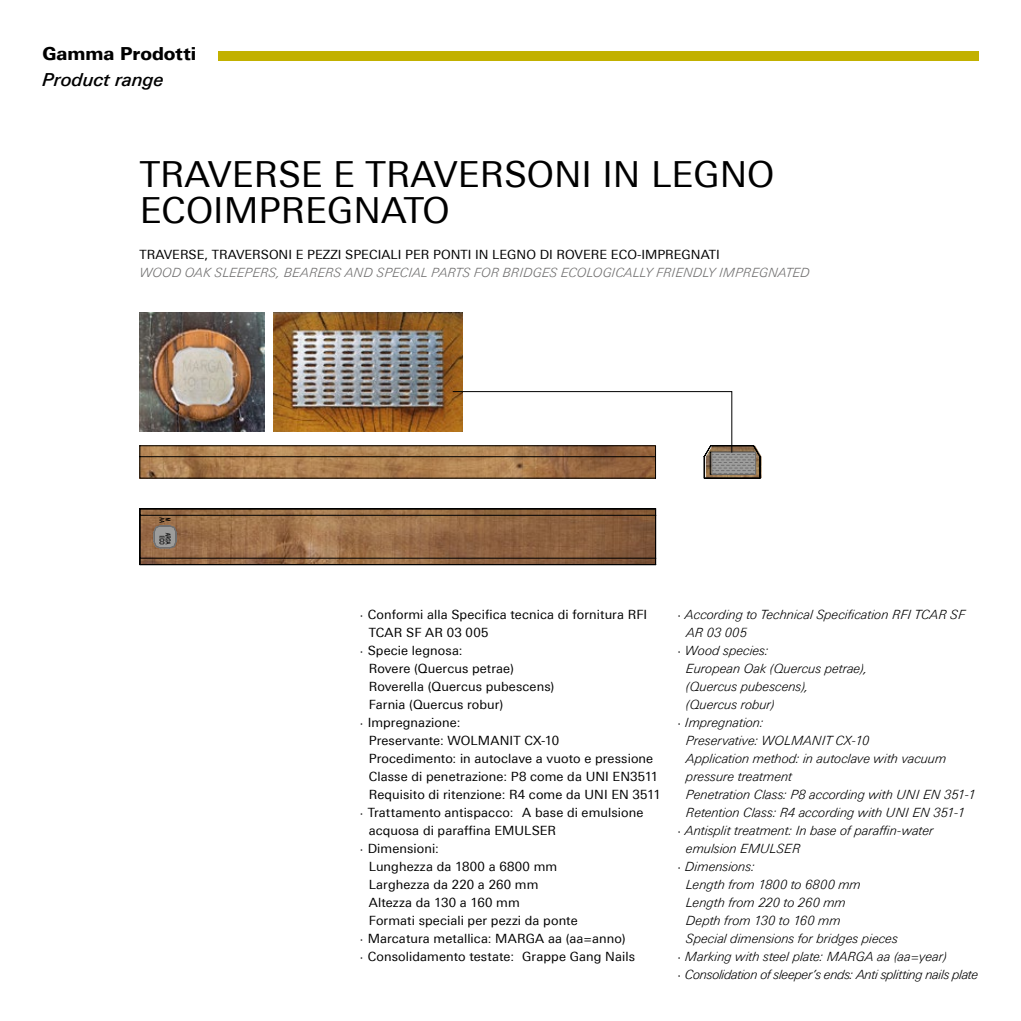
<style>
.page{position:relative;width:1021px;height:1021px;background:#fff}
.page>*{position:absolute;margin:0;border:0;box-sizing:border-box;transform-origin:0 0}
.t1{font:36px/36px "Univers Next Pro";color:#000}
.t2{font:800 18px "Univers Next Pro";color:#000}
.t3{font:italic 500 18px "Univers Next Pro";letter-spacing:-.01em;color:#000}
.t4{font:12.75px "Univers Next Pro";letter-spacing:.01em;color:#000}
.t5{font:italic 300 12.75px "Univers Next Pro";letter-spacing:.005em;color:#000}
.t6{font:italic 300 12.75px "Univers Next Pro";letter-spacing:.005em;color:#706f6f}
.t7{font:italic 300 12.75px "Univers Next Pro";letter-spacing:-.02em;color:#000}
.s1{font-family:"Minion Pro"}
.s2{font-family:"Minion Pro";font-weight:400;font-style:normal}
</style>
<div class="page">
<div style="left:218px;top:51px;width:760px;height:9px;background:#c2b100"></div>
<img style="left:760px;top:454px;width:1px;height:24px">
<svg style="left:140px;top:508px;width:516px;height:57px;background:#886141"></svg>
<img style="left:140px;top:312px;width:124px;height:79px">
<img style="left:274px;top:312px;width:188px;height:79px">
<img style="left:139px;top:391px;width:621px;height:87px">
<h2 class="t2" style="left:43px;top:43px;width:155px">Gamma Prodotti</h2>
<h2 class="t3" style="left:43px;top:69px;width:123px">Product range</h2>
<h1 class="t1" style="left:140px;top:156px;width:636px">TRAVERSE E TRAVERSONI IN LEGNO<br>ECOIMPREGNATO</h1>
<p class="t4" style="left:140px;top:247px;width:581px">TRAVERSE, TRAVERSONI E PEZZI SPECIALI PER PONTI IN LEGNO DI ROVERE ECO-IMPREGNATI</p>
<p class="t6" style="left:140px;top:265px;width:671px">WOOD OAK SLEEPERS, BEARERS AND SPECIAL PARTS FOR BRIDGES ECOLOGICALLY FRIENDLY IMPREGNATED</p>
<p class="t4" style="left:360px;top:607px;width:288px"><span class="s1">·</span> Conformi alla Specifica tecnica di fornitura RFI</p>
<p class="t4" style="left:369px;top:625px;width:121px">TCAR SF AR 03 005</p>
<p class="t4" style="left:360px;top:643px;width:104px"><span class="s1">·</span> Specie legnosa:</p>
<p class="t4" style="left:369px;top:661px;width:147px">Rovere (Quercus petrae)</p>
<p class="t4" style="left:369px;top:679px;width:187px">Roverella (Quercus pubescens)</p>
<p class="t4" style="left:369px;top:697px;width:136px">Farnia (Quercus robur)</p>
<p class="t4" style="left:360px;top:715px;width:102px"><span class="s1">·</span> Impregnazione:</p>
<p class="t4" style="left:369px;top:733px;width:192px">Preservante: WOLMANIT CX-10</p>
<p class="t4" style="left:369px;top:751px;width:286px">Procedimento: in autoclave a vuoto e pressione</p>
<p class="t4" style="left:369px;top:769px;width:291px">Classe di penetrazione: P8 come da UNI EN3511</p>
<p class="t4" style="left:369px;top:787px;width:293px">Requisito di ritenzione: R4 come da UNI EN 3511</p>
<p class="t4" style="left:360px;top:805px;width:285px"><span class="s1">·</span> Trattamento antispacco: A base di emulsione</p>
<p class="t4" style="left:369px;top:823px;width:189px">acquosa di paraffina EMULSER</p>
<p class="t4" style="left:360px;top:841px;width:80px"><span class="s1">·</span> Dimensioni:</p>
<p class="t4" style="left:368px;top:859px;width:190px">Lunghezza da 1800 a 6800 mm</p>
<p class="t4" style="left:368px;top:877px;width:171px">Larghezza da 220 a 260 mm</p>
<p class="t4" style="left:368px;top:895px;width:153px">Altezza da 130 a 160 mm</p>
<p class="t4" style="left:368px;top:913px;width:210px">Formati speciali per pezzi da ponte</p>
<p class="t4" style="left:360px;top:931px;width:267px"><span class="s1">·</span> Marcatura metallica: MARGA aa (aa=anno)</p>
<p class="t4" style="left:360px;top:949px;width:276px"><span class="s1">·</span> Consolidamento testate: Grappe Gang Nails</p>
<p class="t5" style="left:677px;top:607px;width:289px"><span class="s2">·</span> According to Technical Specification RFI TCAR SF</p>
<p class="t5" style="left:686px;top:625px;width:62px">AR 03 005</p>
<p class="t5" style="left:677px;top:643px;width:92px"><span class="s2">·</span> Wood species:</p>
<p class="t5" style="left:686px;top:661px;width:183px">European Oak (Quercus petrae),</p>
<p class="t5" style="left:686px;top:679px;width:124px">(Quercus pubescens),</p>
<p class="t5" style="left:686px;top:697px;width:90px">(Quercus robur)</p>
<p class="t5" style="left:677px;top:715px;width:87px"><span class="s2">·</span> Impregnation:</p>
<p class="t5" style="left:686px;top:733px;width:185px">Preservative: WOLMANIT CX-10</p>
<p class="t5" style="left:686px;top:751px;width:262px">Application method: in autoclave with vacuum</p>
<p class="t5" style="left:686px;top:769px;width:108px">pressure treatment</p>
<p class="t5" style="left:686px;top:787px;width:291px">Penetration Class: P8 according with UNI EN 351-1</p>
<p class="t5" style="left:686px;top:805px;width:281px">Retention Class: R4 according with UNI EN 351-1</p>
<p class="t5" style="left:677px;top:823px;width:258px"><span class="s2">·</span> Antisplit treatment: In base of paraffin-water</p>
<p class="t5" style="left:686px;top:841px;width:116px">emulsion EMULSER</p>
<p class="t5" style="left:677px;top:859px;width:79px"><span class="s2">·</span> Dimensions:</p>
<p class="t5" style="left:686px;top:877px;width:176px">Length from 1800 to 6800 mm</p>
<p class="t5" style="left:686px;top:895px;width:161px">Length from 220 to 260 mm</p>
<p class="t5" style="left:686px;top:913px;width:156px">Depth from 130 to 160 mm</p>
<p class="t5" style="left:686px;top:931px;width:213px">Special dimensions for bridges pieces</p>
<p class="t5" style="left:677px;top:949px;width:270px"><span class="s2">·</span> Marking with steel plate: MARGA aa (aa=year)</p>
<p class="t7" style="left:677px;top:967px;width:302px"><span class="s2">·</span> Consolidation of sleeper’s ends: Anti splitting nails plate</p>
</div>
